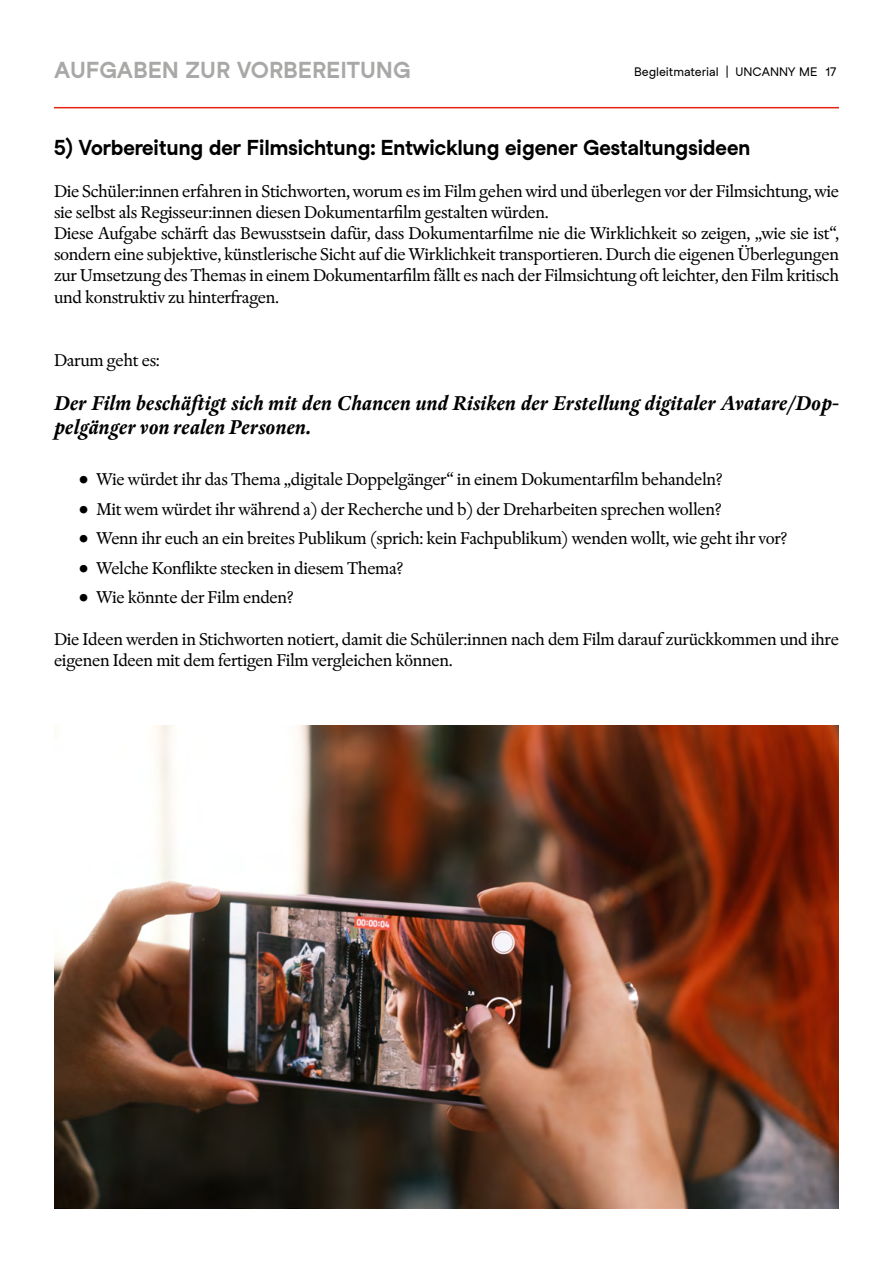
<style>
.page{position:relative;width:893px;height:1263px;background:#fff}
.page>*{position:absolute;margin:0;border:0;box-sizing:border-box;transform-origin:0 0}
.t1{font:700 22.5px "Studio Feixen Sans DOK";color:#a8a8a7}
.t2{font:italic 700 21px/24px "Rongel";color:#000}
.t3{font:700 21px "Studio Feixen Sans DOK";letter-spacing:-.02em;color:#000}
.t4{font:18px/21px "Rongel";letter-spacing:-.02em;color:#000}
.t5{font:12px "Studio Feixen Sans DOK";color:#000}
.s1{font-family:"Super Grotesk A Med LF";font-size:21px}
</style>
<div class="page">
<hr style="left:54px;top:107px;width:785px;height:1px;background:#e42313">
<img style="left:54px;top:726px;width:785px;height:483px">
<p class="t1" style="left:54px;top:57px;width:358px">AUFGABEN ZUR VORBEREITUNG</p>
<p class="t5" style="left:634px;top:65px;width:204px">Begleitmaterial | UNCANNY ME 17</p>
<p class="t3" style="left:54px;top:136px;width:698px">5) Vorbereitung der Filmsichtung: Entwicklung eigener Gestaltungsideen</p>
<p class="t4" style="left:54px;top:182px;width:786px">Die Schüler:innen erfahren in Stichworten, worum es im Film gehen wird und überlegen vor der Filmsichtung, wie sie selbst als Regisseur:innen diesen Dokumentarfilm gestalten würden.<br>Diese Aufgabe schärft das Bewusstsein dafür, dass Dokumentarfilme nie die Wirklichkeit so zeigen, „wie sie ist“, sondern eine subjektive, künstlerische Sicht auf die Wirklichkeit transportieren. Durch die eigenen Überlegungen zur Umsetzung des Themas in einem Dokumentarfilm fällt es nach der Filmsichtung oft leichter, den Film kritisch und konstruktiv zu hinterfragen.</p>
<p class="t4" style="left:54px;top:350px;width:107px">Darum geht es:</p>
<p class="t2" style="left:54px;top:392px;width:786px">Der Film beschäftigt sich mit den Chancen und Risiken der Erstellung digitaler Avatare/Dop&shy;pelgänger von realen Personen.</p>
<p class="t4" style="left:80px;top:469px;width:645px"><span class="s1">•</span> Wie würdet ihr das Thema „digitale Doppelgänger“ in einem Dokumentarfilm behandeln?</p>
<p class="t4" style="left:80px;top:499px;width:644px"><span class="s1">•</span> Mit wem würdet ihr während a) der Recherche und b) der Dreharbeiten sprechen wollen?</p>
<p class="t4" style="left:80px;top:528px;width:709px"><span class="s1">•</span> Wenn ihr euch an ein breites Publikum (sprich: kein Fachpublikum) wenden wollt, wie geht ihr vor?</p>
<p class="t4" style="left:80px;top:558px;width:326px"><span class="s1">•</span> Welche Konflikte stecken in diesem Thema?</p>
<p class="t4" style="left:80px;top:587px;width:216px"><span class="s1">•</span> Wie könnte der Film enden?</p>
<p class="t4" style="left:54px;top:629px;width:786px">Die Ideen werden in Stichworten notiert, damit die Schüler:innen nach dem Film darauf zurückkommen und ihre eigenen Ideen mit dem fertigen Film vergleichen können.</p>
</div>
